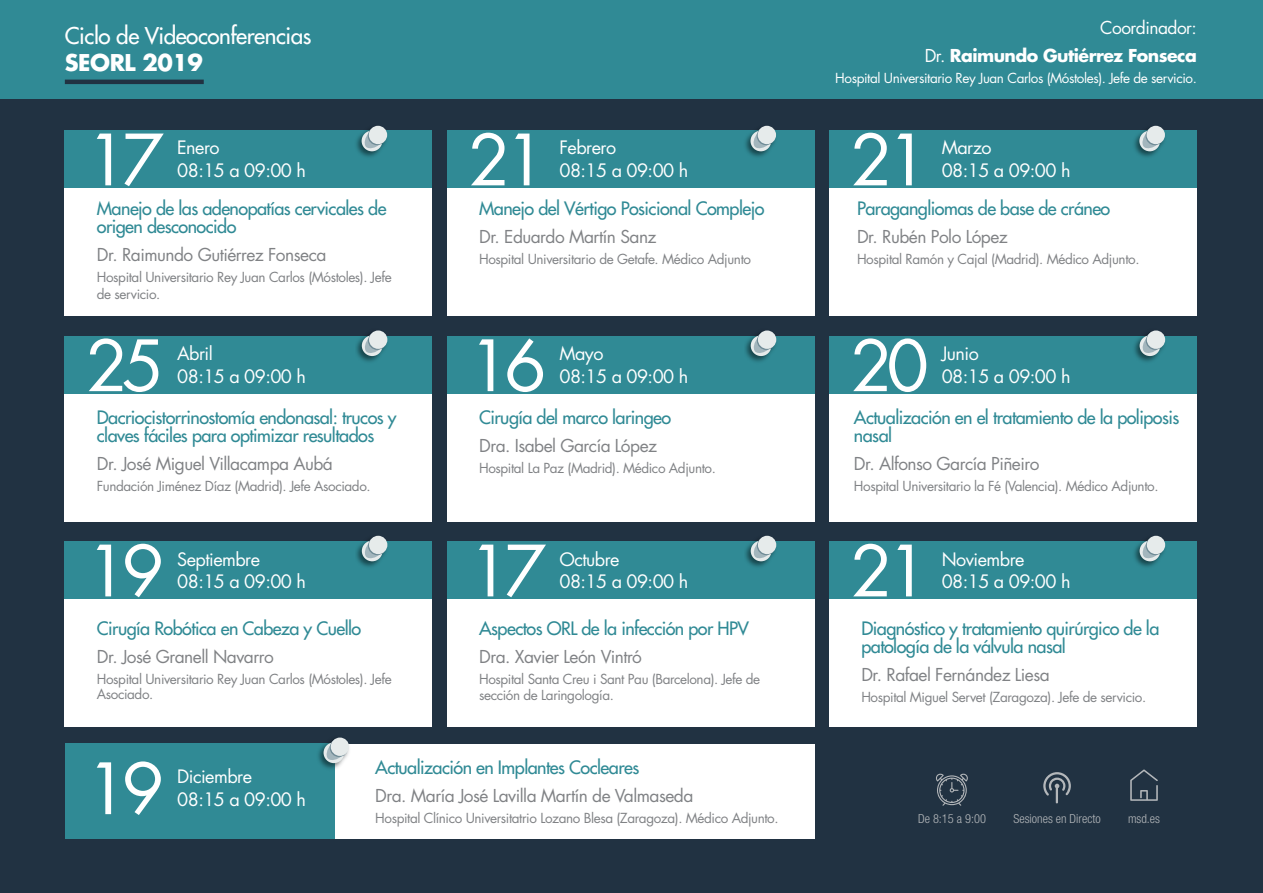
<style>
.page{position:relative;width:1263px;height:893px;background:#fff}
.page>*{position:absolute;margin:0;border:0;box-sizing:border-box;transform-origin:0 0}
.t1{font:68.7px "Futura";letter-spacing:-.09em;color:#fff}
.t2{font:22.5px "Futura";letter-spacing:-.02em;color:#fff}
.t3{font:700 22.5px "Futura";letter-spacing:-.02em;color:#fff}
.t4{font:18px/17.9px "Futura";letter-spacing:-.03em;color:#308a95}
.t5{font:18px/22.5px "Futura";letter-spacing:-.03em;color:#fff}
.t6{font:17.4px "Futura";letter-spacing:-.03em;color:#808285}
.t7{font:700 17.4px/27.8px "Futura";letter-spacing:-.03em;color:#fff;text-align:right}
.t8{font:13.5px/16.5px "Futura";letter-spacing:-.03em;color:#808285}
.t9{font:13.5px "Futura";letter-spacing:-.03em;color:#fff}
.t10{font:300 condensed 12.45px "Helvetica Neue LT Std";color:#d9d9d9}
.s1{font-weight:400}
</style>
<div class="page">
<div style="left:0;top:0;width:1263px;height:99px;background:#308a95"></div>
<div style="left:0;top:99px;width:1263px;height:794px;background:#213242"></div>
<hr style="left:65px;top:80px;width:139px;height:4px;background:#213242">
<div style="left:65px;top:188px;width:367px;height:128px;background:#fff"></div>
<div style="left:65px;top:131px;width:367px;height:57px;background:#308a95"></div>
<img style="left:355px;top:125px;width:36px;height:32px">
<div style="left:362px;top:131px;width:20px;height:20px;background:#e6ebeb;border-radius:50%"></div>
<svg style="left:363px;top:131px;width:19px;height:19px"></svg>
<svg style="left:368px;top:127px;width:18px;height:18px"></svg>
<div style="left:369px;top:126px;width:18px;height:18px;background:#e6ebeb;border-radius:50%"></div>
<div style="left:447px;top:188px;width:367px;height:128px;background:#fff"></div>
<div style="left:447px;top:131px;width:367px;height:57px;background:#308a95"></div>
<img style="left:744px;top:125px;width:36px;height:32px">
<svg style="left:750px;top:131px;width:21px;height:20px"></svg>
<svg style="left:752px;top:131px;width:19px;height:19px"></svg>
<svg style="left:757px;top:127px;width:18px;height:18px"></svg>
<div style="left:758px;top:126px;width:18px;height:18px;background:#e6ebeb;border-radius:50%"></div>
<div style="left:829px;top:188px;width:368px;height:128px;background:#fff"></div>
<div style="left:829px;top:131px;width:368px;height:57px;background:#308a95"></div>
<img style="left:1133px;top:125px;width:35px;height:32px">
<svg style="left:1139px;top:131px;width:21px;height:20px"></svg>
<svg style="left:1141px;top:131px;width:19px;height:19px"></svg>
<svg style="left:1145px;top:127px;width:19px;height:18px"></svg>
<div style="left:1146px;top:126px;width:19px;height:18px;background:#e6ebeb;border-radius:50%"></div>
<div style="left:65px;top:394px;width:367px;height:127px;background:#fff"></div>
<div style="left:65px;top:336px;width:367px;height:58px;background:#308a95"></div>
<img style="left:356px;top:332px;width:32px;height:30px">
<svg style="left:362px;top:335px;width:20px;height:21px"></svg>
<svg style="left:363px;top:335px;width:19px;height:20px"></svg>
<svg style="left:368px;top:332px;width:18px;height:18px"></svg>
<div style="left:369px;top:330px;width:18px;height:19px;background:#e6ebeb;border-radius:50%"></div>
<div style="left:447px;top:394px;width:367px;height:127px;background:#fff"></div>
<div style="left:447px;top:336px;width:367px;height:58px;background:#308a95"></div>
<img style="left:745px;top:333px;width:32px;height:29px">
<svg style="left:751px;top:335px;width:20px;height:21px"></svg>
<svg style="left:752px;top:335px;width:19px;height:20px"></svg>
<svg style="left:757px;top:332px;width:18px;height:18px"></svg>
<div style="left:758px;top:330px;width:18px;height:19px;background:#e6ebeb;border-radius:50%"></div>
<div style="left:829px;top:394px;width:368px;height:127px;background:#fff"></div>
<div style="left:829px;top:336px;width:368px;height:58px;background:#308a95"></div>
<img style="left:1134px;top:333px;width:32px;height:29px">
<svg style="left:1139px;top:335px;width:21px;height:21px"></svg>
<svg style="left:1141px;top:335px;width:19px;height:20px"></svg>
<svg style="left:1146px;top:332px;width:18px;height:18px"></svg>
<div style="left:1147px;top:330px;width:18px;height:19px;background:#e6ebeb;border-radius:50%"></div>
<div style="left:65px;top:599px;width:367px;height:128px;background:#fff"></div>
<div style="left:65px;top:542px;width:367px;height:57px;background:#308a95"></div>
<img style="left:355px;top:535px;width:36px;height:32px">
<svg style="left:362px;top:541px;width:20px;height:20px"></svg>
<svg style="left:363px;top:541px;width:19px;height:19px"></svg>
<svg style="left:368px;top:537px;width:18px;height:18px"></svg>
<div style="left:369px;top:536px;width:18px;height:18px;background:#e6ebeb;border-radius:50%"></div>
<div style="left:447px;top:599px;width:367px;height:128px;background:#fff"></div>
<div style="left:447px;top:542px;width:367px;height:57px;background:#308a95"></div>
<img style="left:744px;top:535px;width:36px;height:32px">
<div style="left:751px;top:541px;width:20px;height:20px;background:#e6ebeb;border-radius:50%"></div>
<svg style="left:752px;top:541px;width:19px;height:19px"></svg>
<svg style="left:757px;top:537px;width:18px;height:18px"></svg>
<div style="left:758px;top:536px;width:18px;height:18px;background:#e6ebeb;border-radius:50%"></div>
<div style="left:829px;top:599px;width:368px;height:128px;background:#fff"></div>
<div style="left:829px;top:542px;width:368px;height:57px;background:#308a95"></div>
<img style="left:1133px;top:535px;width:36px;height:32px">
<svg style="left:1139px;top:541px;width:21px;height:20px"></svg>
<svg style="left:1141px;top:541px;width:19px;height:19px"></svg>
<svg style="left:1146px;top:537px;width:18px;height:18px"></svg>
<div style="left:1147px;top:536px;width:18px;height:18px;background:#e6ebeb;border-radius:50%"></div>
<div style="left:334px;top:744px;width:480px;height:95px;background:#fff"></div>
<div style="left:65px;top:743px;width:269px;height:96px;background:#308a95"></div>
<img style="left:318px;top:740px;width:31px;height:32px">
<svg style="left:324px;top:742px;width:20px;height:21px"></svg>
<svg style="left:325px;top:742px;width:19px;height:20px"></svg>
<svg style="left:330px;top:739px;width:18px;height:18px"></svg>
<div style="left:331px;top:737px;width:18px;height:19px;background:#e6ebeb;border-radius:50%"></div>
<svg style="left:1043px;top:772px;width:28px;height:31px"></svg>
<svg style="left:1130px;top:769px;width:28px;height:32px"></svg>
<svg style="left:936px;top:773px;width:32px;height:33px"></svg>
<h2 class="t2" style="left:65px;top:21px;width:248px">Ciclo de Videoconferencias</h2>
<h2 class="t3" style="left:65px;top:47px;width:140px">SEORL 2019</h2>
<h1 class="t1" style="left:86px;top:113px;width:80px">17</h1>
<h3 class="t5" style="left:177px;top:136px;width:130px">Enero<br>08:15 a 09:00 h</h3>
<h3 class="t4" style="left:97px;top:200px;width:291px">Manejo de las adenopatías cervicales de origen desconocido</h3>
<p class="t6" style="left:97px;top:243px;width:231px">Dr. Raimundo Gutiérrez Fonseca</p>
<p class="t8" style="left:97px;top:269px;width:296px">Hospital Universitario Rey Juan Carlos (Móstoles). Jefe de servicio.</p>
<h1 class="t1" style="left:86px;top:319px;width:80px">25</h1>
<h3 class="t5" style="left:177px;top:342px;width:130px">Abril<br>08:15 a 09:00 h</h3>
<h3 class="t4" style="left:97px;top:409px;width:301px">Dacriocistorrinostomía endonasal: trucos y claves fáciles para optimizar resultados</h3>
<p class="t6" style="left:97px;top:452px;width:238px">Dr. José Miguel Villacampa Aubá</p>
<p class="t8" style="left:97px;top:477px;width:275px">Fundación Jiménez Díaz (Madrid). Jefe Asociado.</p>
<h1 class="t1" style="left:86px;top:524px;width:80px">19</h1>
<h3 class="t5" style="left:177px;top:547px;width:130px">Septiembre<br>08:15 a 09:00 h</h3>
<h3 class="t4" style="left:97px;top:619px;width:266px">Cirugía Robótica en Cabeza y Cuello</h3>
<p class="t6" style="left:97px;top:644px;width:178px">Dr. José Granell Navarro</p>
<p class="t8" style="left:97px;top:671px;width:296px;line-height:15px">Hospital Universitario Rey Juan Carlos (Móstoles). Jefe<br>Asociado.</p>
<h1 class="t1" style="left:468px;top:113px;width:80px">21</h1>
<h3 class="t5" style="left:559px;top:136px;width:130px">Febrero<br>08:15 a 09:00 h</h3>
<h3 class="t4" style="left:479px;top:200px;width:287px">Manejo del Vértigo Posicional Complejo</h3>
<p class="t6" style="left:479px;top:225px;width:179px">Dr. Eduardo Martín Sanz</p>
<p class="t8" style="left:479px;top:251px;width:273px">Hospital Universitario de Getafe. Médico Adjunto</p>
<h1 class="t1" style="left:468px;top:319px;width:80px">16</h1>
<h3 class="t5" style="left:559px;top:342px;width:130px">Mayo<br>08:15 a 09:00 h</h3>
<h3 class="t4" style="left:479px;top:409px;width:194px">Cirugía del marco laringeo</h3>
<p class="t6" style="left:479px;top:434px;width:179px">Dra. Isabel García López</p>
<p class="t8" style="left:479px;top:460px;width:238px">Hospital La Paz (Madrid). Médico Adjunto.</p>
<h1 class="t1" style="left:468px;top:524px;width:80px">17</h1>
<h3 class="t5" style="left:559px;top:547px;width:130px">Octubre<br>08:15 a 09:00 h</h3>
<h3 class="t4" style="left:479px;top:619px;width:271px">Aspectos ORL de la infección por HPV</h3>
<p class="t6" style="left:479px;top:644px;width:164px">Dra. Xavier León Vintró</p>
<p class="t8" style="left:479px;top:670px;width:283px">Hospital Santa Creu i Sant Pau (Barcelona). Jefe de sección de Laringología.</p>
<h1 class="t1" style="left:86px;top:742px;width:80px">19</h1>
<h3 class="t5" style="left:177px;top:765px;width:130px">Diciembre<br>08:15 a 09:00 h</h3>
<h3 class="t4" style="left:375px;top:758px;width:265px">Actualización en Implantes Cocleares</h3>
<p class="t6" style="left:375px;top:783px;width:320px">Dra. María José Lavilla Martín de Valmaseda</p>
<p class="t8" style="left:375px;top:809px;width:405px">Hospital Clínico Universitatrio Lozano Blesa (Zaragoza). Médico Adjunto.</p>
<p class="t7" style="left:925px;top:14px;width:274px"><span class="s1">Coordinador:<br>Dr.</span> Raimundo Gutiérrez Fonseca</p>
<p class="t9" style="left:835px;top:69px;width:363px">Hospital Universitario Rey Juan Carlos (Móstoles). Jefe de servicio.</p>
<h1 class="t1" style="left:850px;top:113px;width:80px">21</h1>
<h3 class="t5" style="left:942px;top:136px;width:130px">Marzo<br>08:15 a 09:00 h</h3>
<h3 class="t4" style="left:857px;top:200px;width:255px">Paragangliomas de base de cráneo</h3>
<p class="t6" style="left:857px;top:225px;width:152px">Dr. Rubén Polo López</p>
<p class="t8" style="left:857px;top:251px;width:284px">Hospital Ramón y Cajal (Madrid). Médico Adjunto.</p>
<h1 class="t1" style="left:850px;top:319px;width:80px">20</h1>
<h3 class="t5" style="left:942px;top:342px;width:130px">Junio<br>08:15 a 09:00 h</h3>
<h3 class="t4" style="left:854px;top:409px;width:327px">Actualización en el tratamiento de la poliposis nasal</h3>
<p class="t6" style="left:854px;top:452px;width:187px">Dr. Alfonso García Piñeiro</p>
<p class="t8" style="left:854px;top:477px;width:306px">Hospital Universitario la Fé (Valencia). Médico Adjunto.</p>
<h1 class="t1" style="left:850px;top:524px;width:80px">21</h1>
<h3 class="t5" style="left:942px;top:547px;width:130px">Noviembre<br>08:15 a 09:00 h</h3>
<h3 class="t4" style="left:861px;top:619px;width:299px">Diagnóstico y tratamiento quirúrgico de la patología de la válvula nasal</h3>
<p class="t6" style="left:861px;top:662px;width:190px">Dr. Rafael Fernández Liesa</p>
<p class="t8" style="left:861px;top:688px;width:286px">Hospital Miguel Servet (Zaragoza). Jefe de servicio.</p>
<p class="t10" style="left:918px;top:812px;width:69px">De 8:15 a 9:00</p>
<p class="t10" style="left:1013px;top:812px;width:89px">Sesiones en Directo</p>
<p class="t10" style="left:1128px;top:812px;width:33px">msd.es</p>
</div>
